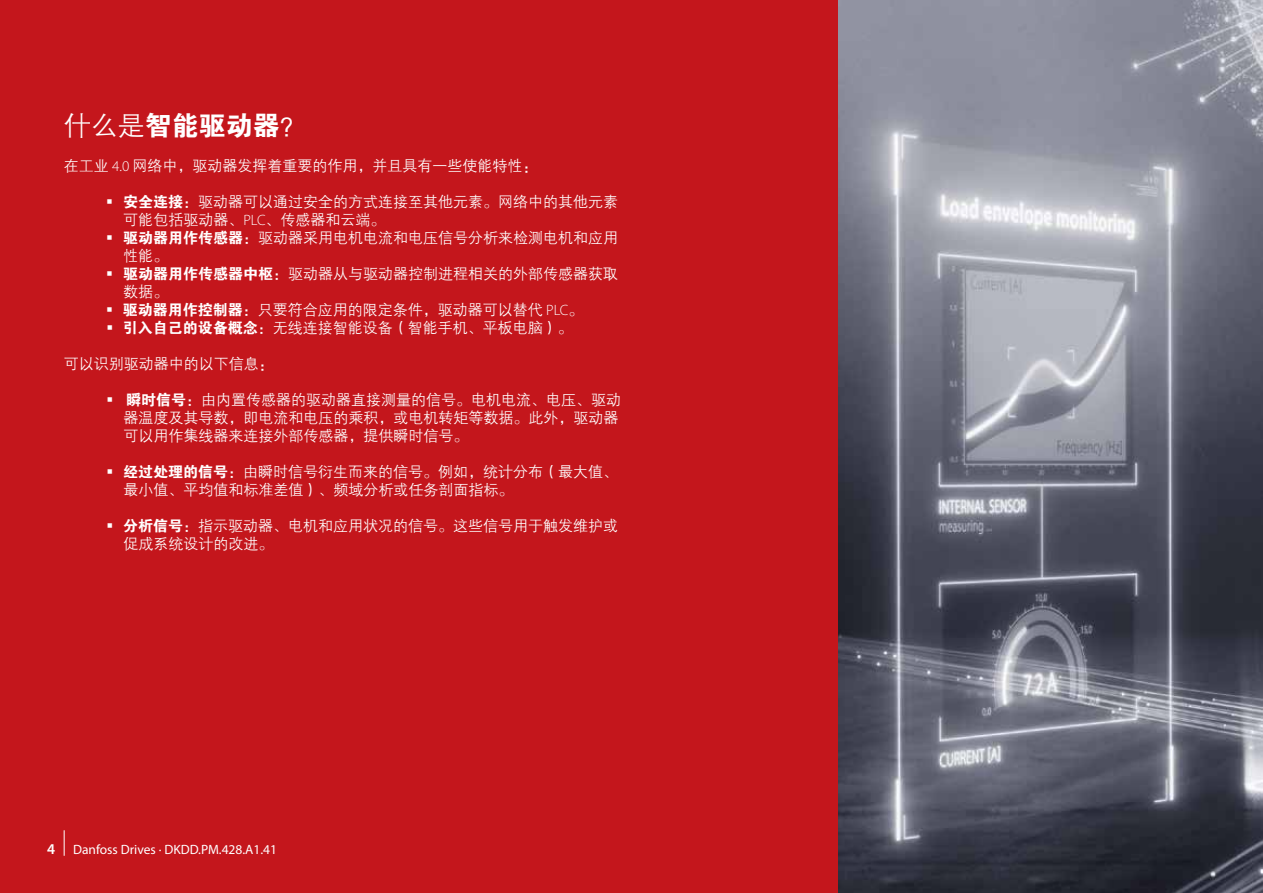
<style>
.page{position:relative;width:1263px;height:893px;background:#fff}
.page>*{position:absolute;margin:0;border:0;box-sizing:border-box;transform-origin:0 0}
.t1{font:27px "FZDHTJW GB1 0";color:#fff}
.t2{font:15px/18px "FZZDXJW GB1 0";color:#fff}
.t3{font:13.5px "Myriad Pro";color:#fff}
.s1{font-family:"FZZDXJW GB1 0"}
.s2{font-family:"Myriad Pro";font-weight:300}
.s3{font-family:"FZDHTJW GB1 0"}
.s4{font-weight:600;font-size:15px}
</style>
<div class="page">
<div style="left:0;top:0;width:841px;height:893px;background:#c4161c"></div>
<img style="left:838px;top:0;width:425px;height:893px">
<svg style="left:64px;top:830px;width:1px;height:26px"></svg>
<h1 class="t1" style="left:64px;top:111px;width:244px"><span class="s1">什么是</span>智能驱动器？</h1>
<p class="t2" style="left:64px;top:157px;width:475px">在工业 <span class="s2">4.0</span> 网络中，驱动器发挥着重要的作用，并且具有一些使能特性：</p>
<p class="t2" style="left:123px;top:193px;width:496px;text-indent:-17px">▪ <span class="s3">安全连接：</span>驱动器可以通过安全的方式连接至其他元素。网络中的其他元素可能包括驱动器、<span class="s2">PLC</span>、传感器和云端。</p>
<p class="t2" style="left:123px;top:229px;width:496px;text-indent:-17px">▪ <span class="s3">驱动器用作传感器：</span>驱动器采用电机电流和电压信号分析来检测电机和应用性能。</p>
<p class="t2" style="left:123px;top:265px;width:496px;text-indent:-17px">▪ <span class="s3">驱动器用作传感器中枢：</span>驱动器从与驱动器控制进程相关的外部传感器获取数据。</p>
<p class="t2" style="left:106px;top:301px;width:479px">▪ <span class="s3">驱动器用作控制器：</span>只要符合应用的限定条件，驱动器可以替代 <span class="s2">PLC</span>。</p>
<p class="t2" style="left:106px;top:319px;width:468px">▪ <span class="s3">引入自己的设备概念：</span>无线连接智能设备（智能手机、平板电脑）。</p>
<p class="t2" style="left:64px;top:355px;width:211px">可以识别驱动器中的以下信息：</p>
<p class="t2" style="left:123px;top:391px;width:499px;text-indent:-17px">▪ <span class="s3">瞬时信号：</span>由内置传感器的驱动器直接测量的信号。电机电流、电压、驱动器温度及其导数，即电流和电压的乘积，或电机转矩等数据。此外，驱动器可以用作集线器来连接外部传感器，提供瞬时信号。</p>
<p class="t2" style="left:123px;top:463px;width:496px;text-indent:-17px">▪ <span class="s3">经过处理的信号：</span>由瞬时信号衍生而来的信号。例如，统计分布（最大值、最小值、平均值和标准差值）、频域分析或任务剖面指标。</p>
<p class="t2" style="left:123px;top:517px;width:496px;text-indent:-17px">▪ <span class="s3">分析信号：</span>指示驱动器、电机和应用状况的信号。这些信号用于触发维护或促成系统设计的改进。</p>
<p class="t3" style="left:47px;top:841px;width:231px"><span class="s4">4</span> Danfoss Drives · DKDD.PM.428.A1.41</p>
</div>
